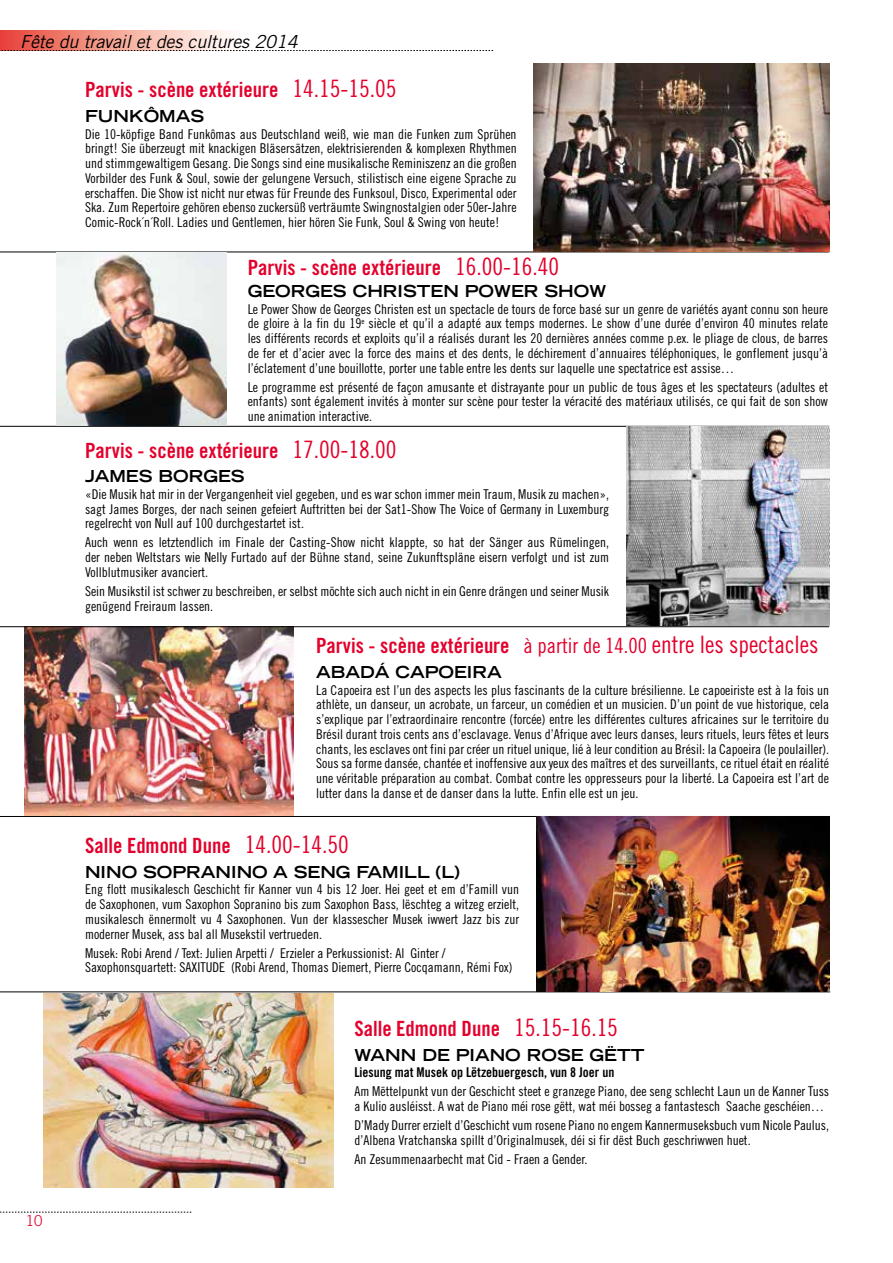
<style>
.page{position:relative;width:893px;height:1263px;background:#fff}
.page>*{position:absolute;margin:0;border:0;box-sizing:border-box;transform-origin:0 0}
.t1{font:21px "Trade Gothic LT Std Bd Cn 20";color:#e3002c}
.t2{font:italic 18px "Trade Gothic LT Std";letter-spacing:-.01em;color:#000}
.t3{font:700 expanded 16.5px "Trade Gothic LT Std";color:#000}
.t4{font:300 15px "Trade Gothic LT Std";color:#e3002c}
.t5{font:13.5px/14.7px "Trade Gothic LT Std Cn 18";color:#000;text-align:justify}
.t6{font:13.5px "Trade Gothic LT Std Bd Cn 20";color:#000}
.s1{font-family:"Trade Gothic LT Std Cn 18";font-size:24px}
.s2{font-family:"Trade Gothic LT Std Cn 18"}
</style>
<div class="page">
<svg style="left:0;top:1212px;width:191px;height:1px"></svg>
<svg style="left:0;top:31px;width:227px;height:19px"></svg>
<svg style="left:0;top:50px;width:493px;height:1px"></svg>
<hr style="left:0;top:252px;width:829px;height:1px;background:#000">
<hr style="left:0;top:426px;width:829px;height:1px;background:#000">
<hr style="left:0;top:816px;width:829px;height:1px;background:#000">
<hr style="left:0;top:992px;width:830px;height:1px;background:#000">
<img style="left:534px;top:64px;width:295px;height:188px">
<img style="left:56px;top:252px;width:170px;height:174px">
<img style="left:626px;top:427px;width:203px;height:199px">
<img style="left:536px;top:816px;width:293px;height:176px">
<img style="left:25px;top:627px;width:269px;height:188px">
<img style="left:44px;top:993px;width:289px;height:194px">
<hr style="left:0;top:626px;width:829px;height:1px;background:#000">
<h2 class="t2" style="left:20px;top:30px;width:279px">Fête du travail et des cultures 2014</h2>
<h1 class="t1" style="left:85px;top:77px;width:313px">Parvis - scène extérieure <span class="s1">14.15-15.05</span></h1>
<p class="t3" style="left:85px;top:105px;width:121px">FUNKÔMAS</p>
<p class="t5" style="left:85px;top:126px;width:433px">Die 10-köpfige Band Funkômas aus Deutschland weiß, wie man die Funken zum Sprühen bringt! Sie überzeugt mit knackigen Bläsersätzen, elektrisierenden &amp; komplexen Rhythmen und stimmgewaltigem Gesang. Die Songs sind eine musikalische Reminiszenz an die großen Vorbilder des Funk &amp; Soul, sowie der gelungene Versuch, stilistisch eine eigene Sprache zu erschaffen. Die Show ist nicht nur etwas für Freunde des Funksoul, Disco, Experimental oder Ska. Zum Repertoire gehören ebenso zuckersüß verträumte Swingnostalgien oder 50er-Jahre Comic-Rock´n´Roll. Ladies und Gentlemen, hier hören Sie Funk, Soul &amp; Swing von heute!</p>
<h1 class="t1" style="left:248px;top:254px;width:313px">Parvis - scène extérieure <span class="s1">16.00-16.40</span></h1>
<p class="t3" style="left:248px;top:280px;width:360px">GEORGES CHRISTEN POWER SHOW</p>
<p class="t5" style="left:248px;top:301px;width:582px">Le Power Show de Georges Christen est un spectacle de tours de force basé sur un genre de variétés ayant connu son heure de gloire à la fin du 19<sup>e</sup> siècle et qu’il a adapté aux temps modernes. Le show d’une durée d’environ 40 minutes relate les différents records et exploits qu’il a réalisés durant les 20 dernières années comme p.ex. le pliage de clous, de barres de fer et d’acier avec la force des mains et des dents, le déchirement d’annuaires téléphoniques, le gonflement jusqu’à l’éclatement d’une bouillotte, porter une table entre les dents sur laquelle une spectatrice est assise…</p>
<p class="t5" style="left:248px;top:379px;width:582px">Le programme est présenté de façon amusante et distrayante pour un public de tous âges et les spectateurs (adultes et enfants) sont également invités à monter sur scène pour tester la véracité des matériaux utilisés, ce qui fait de son show une animation interactive.</p>
<h1 class="t1" style="left:85px;top:438px;width:313px">Parvis - scène extérieure <span class="s1">17.00-18.00</span></h1>
<p class="t3" style="left:85px;top:465px;width:161px">JAMES BORGES</p>
<p class="t5" style="left:85px;top:487px;width:526px">«Die Musik hat mir in der Vergangenheit viel gegeben, und es war schon immer mein Traum, Musik zu machen», sagt James Borges, der nach seinen gefeiert Auftritten bei der Sat1-Show The Voice of Germany in Luxemburg regelrecht von Null auf 100 durchgestartet ist.</p>
<p class="t5" style="left:85px;top:535px;width:526px">Auch wenn es letztendlich im Finale der Casting-Show nicht klappte, so hat der Sänger aus Rümelingen, der neben Weltstars wie Nelly Furtado auf der Bühne stand, seine Zukunftspläne eisern verfolgt und ist zum Vollblutmusiker avanciert.</p>
<p class="t5" style="left:85px;top:583px;width:526px">Sein Musikstil ist schwer zu beschreiben, er selbst möchte sich auch nicht in ein Genre drängen und seiner Musik genügend Freiraum lassen.</p>
<h1 class="t1" style="left:316px;top:633px;width:504px">Parvis - scène extérieure <span class="s2">à partir de 14.00</span> <span class="s1">entre les spectacles</span></h1>
<p class="t3" style="left:316px;top:661px;width:187px">ABADÁ CAPOEIRA</p>
<p class="t5" style="left:316px;top:682px;width:515px">La Capoeira est l’un des aspects les plus fascinants de la culture brésilienne. Le capoeiriste est à la fois un athlète, un danseur, un acrobate, un farceur, un comédien et un musicien. D’un point de vue historique, cela s’explique par l’extraordinaire rencontre (forcée) entre les différentes cultures africaines sur le territoire du Brésil durant trois cents ans d’esclavage. Venus d’Afrique avec leurs danses, leurs rituels, leurs fêtes et leurs chants, les esclaves ont fini par créer un rituel unique, lié à leur condition au Brésil: la Capoeira (le poulailler).<br>Sous sa forme dansée, chantée et inoffensive aux yeux des maîtres et des surveillants, ce rituel était en réalité une véritable préparation au combat. Combat contre les oppresseurs pour la liberté. La Capoeira est l’art de lutter dans la danse et de danser dans la lutte. Enfin elle est un jeu.</p>
<h1 class="t1" style="left:85px;top:833px;width:265px">Salle Edmond Dune <span class="s1">14.00-14.50</span></h1>
<p class="t3" style="left:85px;top:861px;width:376px">NINO SOPRANINO A SENG FAMILL (L)</p>
<p class="t5" style="left:85px;top:882px;width:436px">Eng flott musikalesch Geschicht fir Kanner vun 4 bis 12 Joer. Hei geet et em d’Famill vun de Saxophonen, vum Saxophon Sopranino bis zum Saxophon Bass, lëschteg a witzeg erzielt, musikalesch ënnermolt vu 4 Saxophonen. Vun der klassescher Musek iwwert Jazz bis zur moderner Musek, ass bal all Musekstil vertrueden.</p>
<p class="t5" style="left:85px;top:945px;width:429px">Musek: Robi Arend / Text: Julien Arpetti / Erzieler a Perkussionist: Al Ginter /<br>Saxophonsquartett: SAXITUDE (Robi Arend, Thomas Diemert, Pierre Cocqamann, Rémi Fox)</p>
<p class="t4" style="left:26px;top:1212px;width:18px">10</p>
<h1 class="t1" style="left:354px;top:1016px;width:265px">Salle Edmond Dune <span class="s1">15.15-16.15</span></h1>
<p class="t3" style="left:354px;top:1044px;width:292px">WANN DE PIANO ROSE GËTT</p>
<p class="t6" style="left:354px;top:1064px;width:262px">Liesung mat Musek op Lëtzebuergesch, vun 8 Joer un</p>
<p class="t5" style="left:354px;top:1084px;width:476px">Am Mëttelpunkt vun der Geschicht steet e granzege Piano, dee seng schlecht Laun un de Kanner Tuss a Kulio ausléisst. A wat de Piano méi rose gëtt, wat méi bosseg a fantastesch Saache geschéien…</p>
<p class="t5" style="left:354px;top:1118px;width:476px">D’Mady Durrer erzielt d’Geschicht vum rosene Piano no engem Kannermuseksbuch vum Nicole Paulus, d’Albena Vratchanska spillt d’Originalmusek, déi si fir dëst Buch geschriwwen huet.</p>
<p class="t5" style="left:354px;top:1151px;width:235px">An Zesummenaarbecht mat Cid - Fraen a Gender.</p>
</div>
